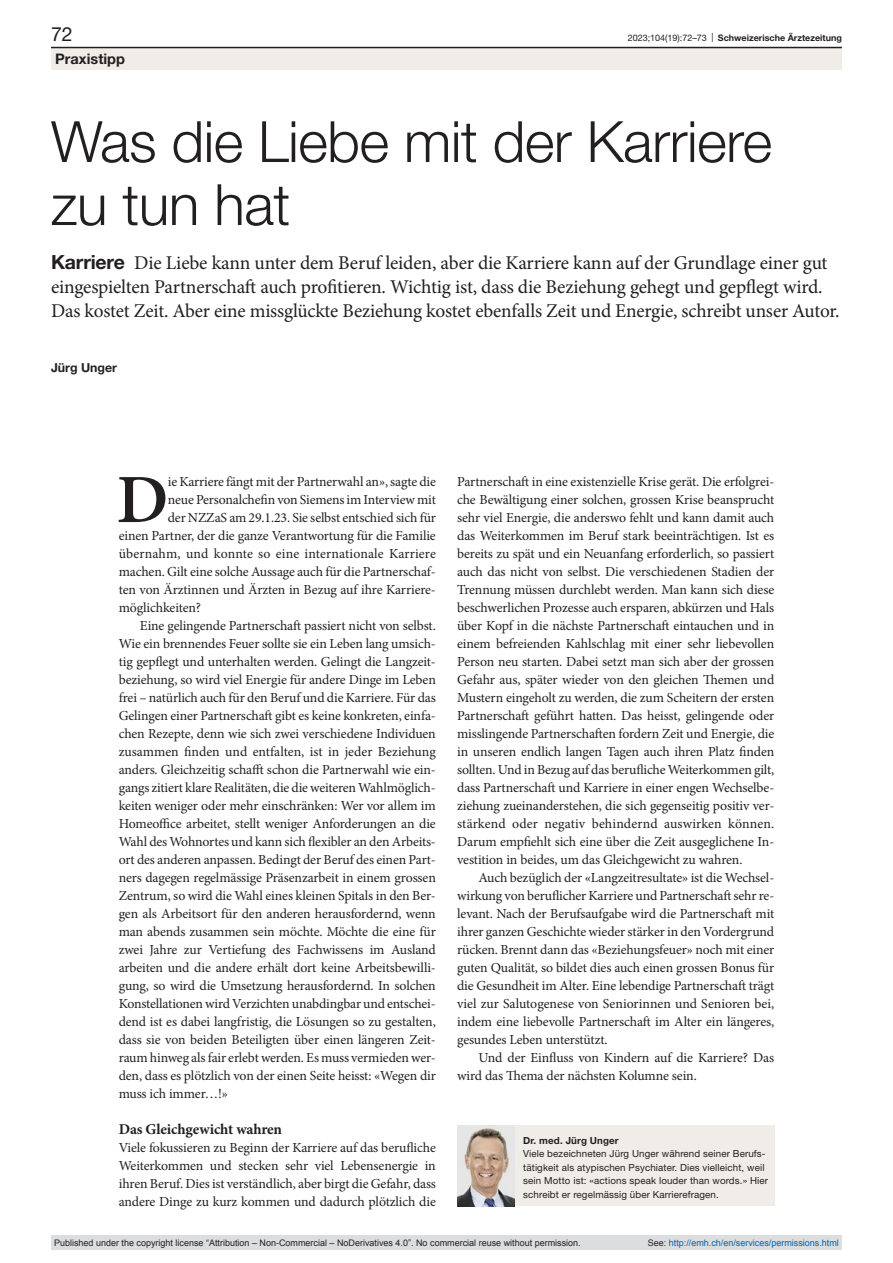
<style>
.page{position:relative;width:893px;height:1263px;background:#fff}
.page>*{position:absolute;margin:0;border:0;box-sizing:border-box;transform-origin:0 0}
.paragraph-initial{font:600 69.15px "Minion Pro";color:#231f20}
.article-title-L38{font:300 57px/63px "Helvetica Neue LT Pro";letter-spacing:-.01em;color:#231f20}
.lead{font:19.5px/24px "Minion Pro";letter-spacing:-.01em;color:#231f20}
.t1{font:19.5px "Helvetica Neue LT Pro";color:#231f20}
.head2{font:700 15px "Minion Pro";letter-spacing:-.01em;color:#231f20}
.t2{font:700 14.55px "Helvetica Neue LT Pro";color:#231f20}
.paragraph-indent{font:13.8px/18px "Minion Pro";letter-spacing:-.01em;color:#231f20;text-align:justify}
.paragraph{font:13.8px/18px "Minion Pro";letter-spacing:-.01em;color:#231f20;text-align:justify}
.paragraph-initial-2{font:13.8px "Minion Pro";letter-spacing:-.01em;color:#231f20}
.paragraph-initial-3{font:13.8px "Minion Pro";letter-spacing:.01em;color:#231f20}
.authors{font:700 12.3px "Helvetica Neue LT Pro";color:#231f20}
.affiliations-small{font:9.75px/13.5px "Helvetica Neue LT Pro";letter-spacing:.01em;color:#231f20}
.authors-small{font:700 9.75px "Helvetica Neue LT Pro";letter-spacing:.01em;color:#231f20}
.t3{font:9px "Arial";color:#231f20}
.t4{font:9px "Arial";color:#0066b3}
.t5{font:700 9px "Helvetica Neue LT Pro";color:#231f20}
.s1{font-weight:400}
.s2{font-family:"Helvetica Neue LT Pro";font-weight:700}
.s3{color:#231f20}
</style>
<div class="page">
<div style="left:51px;top:48px;width:791px;height:22px;background:#f0ece7"></div>
<hr style="left:51px;top:47px;width:791px;height:1px;background:#231f20">
<div style="left:457px;top:1125px;width:317px;height:81px;background:#f0ece7"></div>
<img style="left:457px;top:1125px;width:58px;height:81px">
<div style="left:51px;top:1235px;width:791px;height:15px;background:#dcdddf"></div>
<h3 class="t1" style="left:51px;top:22px;width:23px">72</h3>
<p class="t5" style="left:628px;top:32px;width:216px"><span class="s1">2023;104(19):72–73 |</span> Schweizerische Ärztezeitung</p>
<p class="t2" style="left:55px;top:49px;width:71px">Praxistipp</p>
<p class="article-title-L38" style="left:51px;top:109px;width:723px">Was die Liebe mit der Karriere zu tun hat</p>
<p class="lead" style="left:51px;top:251px;width:790px"><span class="s2">Karriere</span> Die Liebe kann unter dem Beruf leiden, aber die Karriere kann auf der Grundlage einer gut eingespielten Partnerschaft auch profitieren. Wichtig ist, dass die Beziehung gehegt und gepflegt wird.<br>Das kostet Zeit. Aber eine missglückte Beziehung kostet ebenfalls Zeit und Energie, schreibt unser Autor.</p>
<p class="authors" style="left:51px;top:360px;width:68px">Jürg Unger</p>
<p class="paragraph-initial" style="left:116px;top:452px;width:53px">D</p>
<p class="paragraph-initial-2" style="left:168px;top:472px;width:270px">ie Karriere fängt mit der Partnerwahl an», sagte die</p>
<p class="paragraph" style="left:457px;top:473px;width:319px">Partnerschaft in eine existenzielle Krise gerät. Die erfolgrei&shy;che Bewältigung einer solchen, grossen Krise beansprucht sehr viel Energie, die anderswo fehlt und kann damit auch das Weiterkommen im Beruf stark beeinträchtigen. Ist es bereits zu spät und ein Neuanfang erforderlich, so passiert auch das nicht von selbst. Die verschiedenen Stadien der Trennung müssen durchlebt werden. Man kann sich diese beschwerlichen Prozesse auch ersparen, abkürzen und Hals über Kopf in die nächste Partnerschaft eintauchen und in einem befreienden Kahlschlag mit einer sehr liebevollen Person neu starten. Dabei setzt man sich aber der grossen Gefahr aus, später wieder von den gleichen Themen und Mustern eingeholt zu werden, die zum Scheitern der ersten Partnerschaft geführt hatten. Das heisst, gelingende oder misslingende Partnerschaften fordern Zeit und Energie, die in unseren endlich langen Tagen auch ihren Platz finden sollten. Und in Bezug auf das berufliche Weiterkommen gilt, dass Partnerschaft und Karriere in einer engen Wechselbe&shy;ziehung zueinanderstehen, die sich gegenseitig positiv ver&shy;stärkend oder negativ behindernd auswirken können.<br>Darum empfiehlt sich eine über die Zeit ausgeglichene In&shy;vestition in beides, um das Gleichgewicht zu wahren.</p>
<p class="paragraph-indent" style="left:457px;top:869px;width:319px;text-indent:21px">Auch bezüglich der «Langzeitresultate» ist die Wechsel&shy;wirkung von beruflicher Karriere und Partnerschaft sehr re&shy;levant. Nach der Berufsaufgabe wird die Partnerschaft mit ihrer ganzen Geschichte wieder stärker in den Vordergrund rücken. Brennt dann das «Beziehungsfeuer» noch mit einer guten Qualität, so bildet dies auch einen grossen Bonus für die Gesundheit im Alter. Eine lebendige Partnerschaft trägt viel zur Salutogenese von Seniorinnen und Senioren bei, indem eine liebevolle Partnerschaft im Alter ein längeres, gesundes Leben unterstützt.</p>
<p class="paragraph-indent" style="left:457px;top:1049px;width:319px;text-indent:21px">Und der Einfluss von Kindern auf die Karriere? Das wird das Thema der nächsten Kolumne sein.</p>
<p class="paragraph-initial-2" style="left:168px;top:490px;width:270px">neue Personalchefin von Siemens im Interview mit</p>
<p class="paragraph-initial-2" style="left:168px;top:508px;width:270px">der NZZaS am 29.1.23. Sie selbst entschied sich für</p>
<p class="paragraph-initial-2" style="left:119px;top:526px;width:319px">einen Partner, der die ganze Verantwortung für die Familie</p>
<p class="paragraph-initial-3" style="left:119px;top:544px;width:319px">übernahm, und konnte so eine internationale Karriere</p>
<p class="paragraph-initial-2" style="left:119px;top:562px;width:319px">machen. Gilt eine solche Aussage auch für die Partnerschaf-</p>
<p class="paragraph-initial-2" style="left:119px;top:580px;width:319px">ten von Ärztinnen und Ärzten in Bezug auf ihre Karriere-</p>
<p class="paragraph-initial-2" style="left:119px;top:598px;width:84px">möglichkeiten?</p>
<p class="paragraph-indent" style="left:119px;top:617px;width:319px;text-indent:21px">Eine gelingende Partnerschaft passiert nicht von selbst.<br>Wie ein brennendes Feuer sollte sie ein Leben lang umsich&shy;tig gepflegt und unterhalten werden. Gelingt die Langzeit&shy;beziehung, so wird viel Energie für andere Dinge im Leben frei – natürlich auch für den Beruf und die Karriere. Für das Gelingen einer Partnerschaft gibt es keine konkreten, einfa&shy;chen Rezepte, denn wie sich zwei verschiedene Individuen zusammen finden und entfalten, ist in jeder Beziehung anders. Gleichzeitig schafft schon die Partnerwahl wie ein&shy;gangs zitiert klare Realitäten, die die weiteren Wahlmöglich&shy;keiten weniger oder mehr einschränken: Wer vor allem im Homeoffice arbeitet, stellt weniger Anforderungen an die Wahl des Wohnortes und kann sich flexibler an den Arbeits&shy;ort des anderen anpassen. Bedingt der Beruf des einen Part&shy;ners dagegen regelmässige Präsenzarbeit in einem grossen Zentrum, so wird die Wahl eines kleinen Spitals in den Ber&shy;gen als Arbeitsort für den anderen herausfordernd, wenn man abends zusammen sein möchte. Möchte die eine für zwei Jahre zur Vertiefung des Fachwissens im Ausland arbeiten und die andere erhält dort keine Arbeitsbewilli&shy;gung, so wird die Umsetzung herausfordernd. In solchen Konstellationen wird Verzichten unabdingbar und entschei&shy;dend ist es dabei langfristig, die Lösungen so zu gestalten, dass sie von beiden Beteiligten über einen längeren Zeit&shy;raum hinweg als fair erlebt werden. Es muss vermieden wer&shy;den, dass es plötzlich von der einen Seite heisst: «Wegen dir muss ich immer…!»</p>
<p class="head2" style="left:119px;top:1119px;width:165px">Das Gleichgewicht wahren</p>
<p class="paragraph" style="left:119px;top:1139px;width:319px">Viele fokussieren zu Beginn der Karriere auf das berufliche Weiterkommen und stecken sehr viel Lebensenergie in ihren Beruf. Dies ist verständlich, aber birgt die Gefahr, dass andere Dinge zu kurz kommen und dadurch plötzlich die</p>
<p class="authors-small" style="left:523px;top:1134px;width:97px">Dr. med. Jürg Unger</p>
<p class="affiliations-small" style="left:523px;top:1147px;width:246px">Viele bezeichneten Jürg Unger während seiner Berufs&shy;tätigkeit als atypischen Psychiater. Dies vielleicht, weil sein Motto ist: «actions speak louder than words.» Hier schreibt er regelmässig über Karrierefragen.</p>
<p class="t3" style="left:54px;top:1237px;width:528px">Published under the copyright license “Attribution – Non-Commercial – NoDerivatives 4.0”. No commercial reuse without permission.</p>
<p class="t4" style="left:648px;top:1237px;width:193px"><span class="s3">See:</span> http://emh.ch/en/services/permissions.html</p>
</div>
